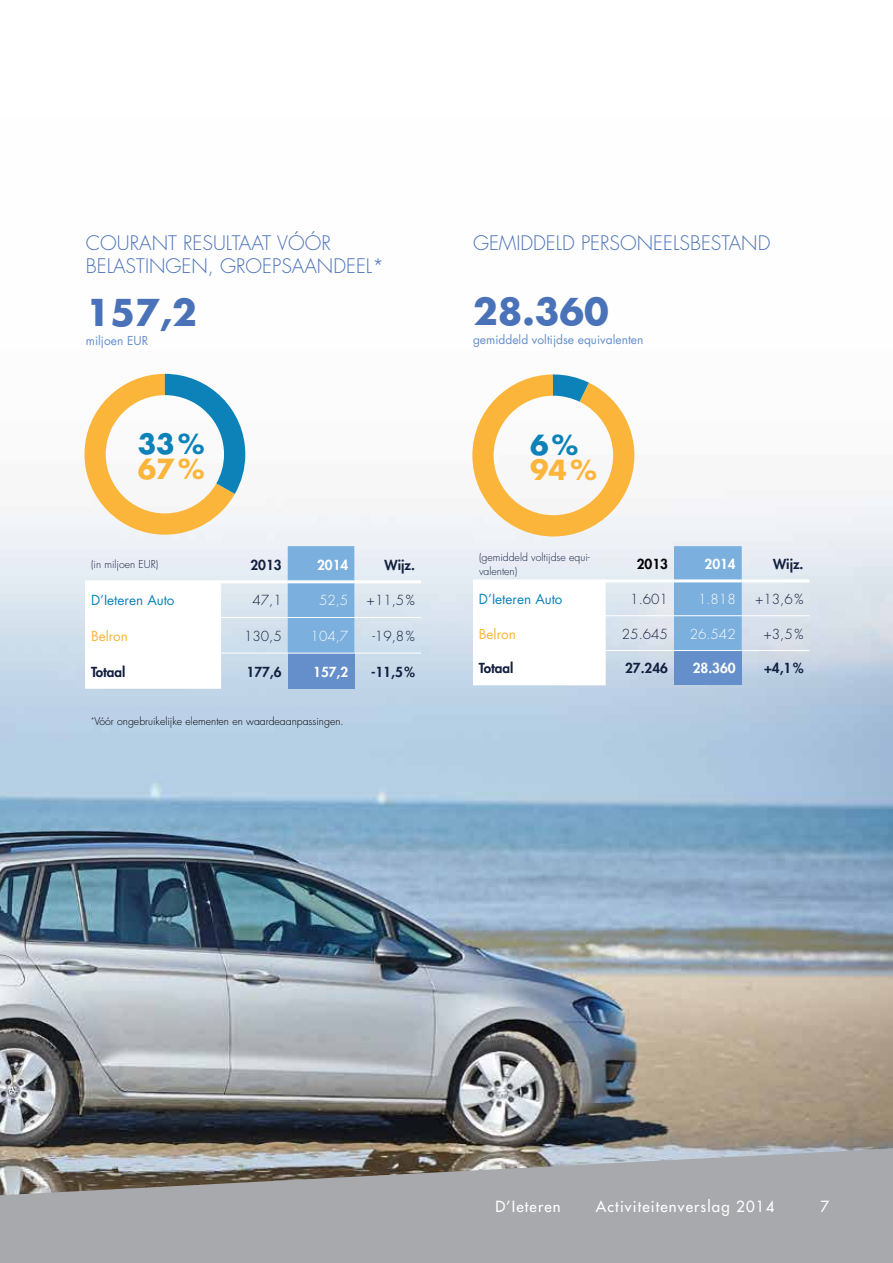
<style>
.page{position:relative;width:893px;height:1263px;background:#fff}
.page>*{position:absolute;margin:0;border:0;box-sizing:border-box;transform-origin:0 0}
.t1{font:700 36px "Futura Std";color:#4a72b8}
.t2{font:700 27px "Futura Std";color:#fcb53b}
.t3{font:700 27px "Futura Std";color:#0c82b8}
.t4{font:300 19.5px/23.4px "Futura Std";color:#4a72b8}
.t5{font:500 15px "Futura Std";letter-spacing:.075em;color:#fff}
.t6{font:800 13.5px "Futura Std";color:#121f3e}
.t7{font:300 13.5px "Futura Std";color:#121f3e}
.t8{font:13.5px "Futura Std";color:#0c82b8}
.t9{font:300 13.5px "Futura Std";color:#fff}
.t10{font:800 13.5px "Futura Std";color:#fff}
.t11{font:13.5px "Futura Std";color:#fcb53b}
.t12{font:800 13.5px "Futura Std";color:#000}
.t13{font:12px "Futura Std";color:#658fca}
.t14{font:300 10.5px "Futura Std";color:#000}
.t15{font:300 10.5px/13.5px "Futura Std";color:#121f3e}
</style>
<div class="page">
<img style="left:0;top:497px;width:893px;height:641px">
<svg style="left:25px;top:373px;width:246px;height:170px"></svg>
<svg style="left:413px;top:374px;width:247px;height:170px"></svg>
<div style="left:674px;top:546px;width:68px;height:104px;background:#7bafde"></div>
<svg style="left:473px;top:582px;width:133px;height:103px"></svg>
<div style="left:674px;top:650px;width:68px;height:35px;background:#658fca"></div>
<hr style="left:473px;top:579px;width:133px;height:3px;background:#fff">
<hr style="left:606px;top:579px;width:68px;height:3px;background:#fff">
<hr style="left:674px;top:579px;width:68px;height:3px;background:#fff">
<hr style="left:742px;top:579px;width:67px;height:3px;background:#fff">
<hr style="left:473px;top:615px;width:133px;height:1px;background:#fff">
<hr style="left:606px;top:615px;width:68px;height:1px;background:#fff">
<hr style="left:674px;top:615px;width:68px;height:1px;background:#fff">
<hr style="left:742px;top:615px;width:67px;height:1px;background:#fff">
<hr style="left:473px;top:650px;width:133px;height:1px;background:#fff">
<hr style="left:606px;top:650px;width:68px;height:1px;background:#fff">
<hr style="left:674px;top:650px;width:68px;height:1px;background:#fff">
<hr style="left:742px;top:650px;width:67px;height:1px;background:#fff">
<div style="left:288px;top:546px;width:66px;height:107px;background:#7bafde"></div>
<svg style="left:85px;top:583px;width:136px;height:106px"></svg>
<div style="left:288px;top:653px;width:66px;height:36px;background:#658fca"></div>
<hr style="left:85px;top:580px;width:136px;height:3px;background:#fff">
<hr style="left:221px;top:580px;width:67px;height:3px;background:#fff">
<hr style="left:288px;top:580px;width:66px;height:3px;background:#fff">
<hr style="left:354px;top:580px;width:67px;height:3px;background:#fff">
<hr style="left:85px;top:617px;width:136px;height:1px;background:#fff">
<hr style="left:221px;top:617px;width:67px;height:1px;background:#fff">
<hr style="left:288px;top:617px;width:66px;height:1px;background:#fff">
<hr style="left:354px;top:617px;width:67px;height:1px;background:#fff">
<hr style="left:85px;top:653px;width:136px;height:1px;background:#fff">
<hr style="left:221px;top:653px;width:67px;height:1px;background:#fff">
<hr style="left:288px;top:653px;width:66px;height:1px;background:#fff">
<hr style="left:354px;top:653px;width:67px;height:1px;background:#fff">
<svg style="left:0;top:1138px;width:893px;height:125px;background:#9e9f9f"></svg>
<p class="t4" style="left:86px;top:231px;width:300px">COURANT RESULTAAT VÓÓR<br>BELASTINGEN, GROEPSAANDEEL*</p>
<p class="t4" style="left:473px;top:231px;width:299px">GEMIDDELD PERSONEELSBESTAND</p>
<h1 class="t1" style="left:86px;top:289px;width:113px">157,2</h1>
<p class="t13" style="left:86px;top:333px;width:64px">miljoen EUR</p>
<h2 class="t3" style="left:138px;top:426px;width:68px">33%</h2>
<h2 class="t2" style="left:138px;top:451px;width:68px">67%</h2>
<p class="t15" style="left:91px;top:558px;width:69px">(in miljoen EUR)</p>
<p class="t6" style="left:251px;top:556px;width:33px">2013</p>
<p class="t10" style="left:317px;top:556px;width:33px">2014</p>
<p class="t6" style="left:385px;top:556px;width:32px">Wijz.</p>
<p class="t8" style="left:91px;top:592px;width:85px">D’Ieteren Auto</p>
<p class="t7" style="left:252px;top:592px;width:31px">47,1</p>
<p class="t9" style="left:319px;top:592px;width:31px">52,5</p>
<p class="t7" style="left:367px;top:592px;width:50px">+11,5%</p>
<p class="t11" style="left:91px;top:627px;width:38px">Belron</p>
<p class="t7" style="left:244px;top:628px;width:39px">130,5</p>
<p class="t9" style="left:311px;top:628px;width:39px">104,7</p>
<p class="t7" style="left:372px;top:628px;width:44px">-19,8%</p>
<p class="t6" style="left:91px;top:663px;width:36px">Totaal</p>
<p class="t6" style="left:247px;top:663px;width:37px">177,6</p>
<p class="t10" style="left:313px;top:663px;width:37px">157,2</p>
<p class="t6" style="left:371px;top:663px;width:45px">-11,5%</p>
<p class="t14" style="left:91px;top:715px;width:255px"><sup>*</sup>Vóór ongebruikelijke elementen en waardeaanpassingen.</p>
<h1 class="t1" style="left:473px;top:287px;width:137px">28.360</h1>
<p class="t13" style="left:473px;top:332px;width:172px">gemiddeld voltijdse equivalenten</p>
<h2 class="t3" style="left:530px;top:427px;width:50px">6%</h2>
<h2 class="t2" style="left:530px;top:452px;width:68px">94%</h2>
<p class="t15" style="left:479px;top:551px;width:112px">(gemiddeld voltijdse equi&shy;valenten)</p>
<p class="t12" style="left:637px;top:556px;width:33px">2013</p>
<p class="t10" style="left:704px;top:556px;width:33px">2014</p>
<p class="t6" style="left:773px;top:556px;width:32px">Wijz.</p>
<p class="t8" style="left:479px;top:590px;width:85px">D’Ieteren Auto</p>
<p class="t7" style="left:630px;top:591px;width:39px">1.601</p>
<p class="t9" style="left:698px;top:591px;width:39px">1.818</p>
<p class="t7" style="left:755px;top:591px;width:50px">+13,6%</p>
<p class="t11" style="left:479px;top:625px;width:38px">Belron</p>
<p class="t7" style="left:622px;top:626px;width:48px">25.645</p>
<p class="t9" style="left:690px;top:626px;width:48px">26.542</p>
<p class="t7" style="left:763px;top:626px;width:41px">+3,5%</p>
<p class="t6" style="left:479px;top:660px;width:36px">Totaal</p>
<p class="t6" style="left:625px;top:660px;width:44px">27.246</p>
<p class="t10" style="left:693px;top:660px;width:44px">28.360</p>
<p class="t6" style="left:764px;top:660px;width:41px">+4,1%</p>
<p class="t5" style="left:495px;top:1197px;width:67px">D’Ieteren</p>
<p class="t5" style="left:596px;top:1197px;width:180px">Activiteitenverslag 2014</p>
<p class="t5" style="left:820px;top:1197px;width:10px">7</p>
</div>
